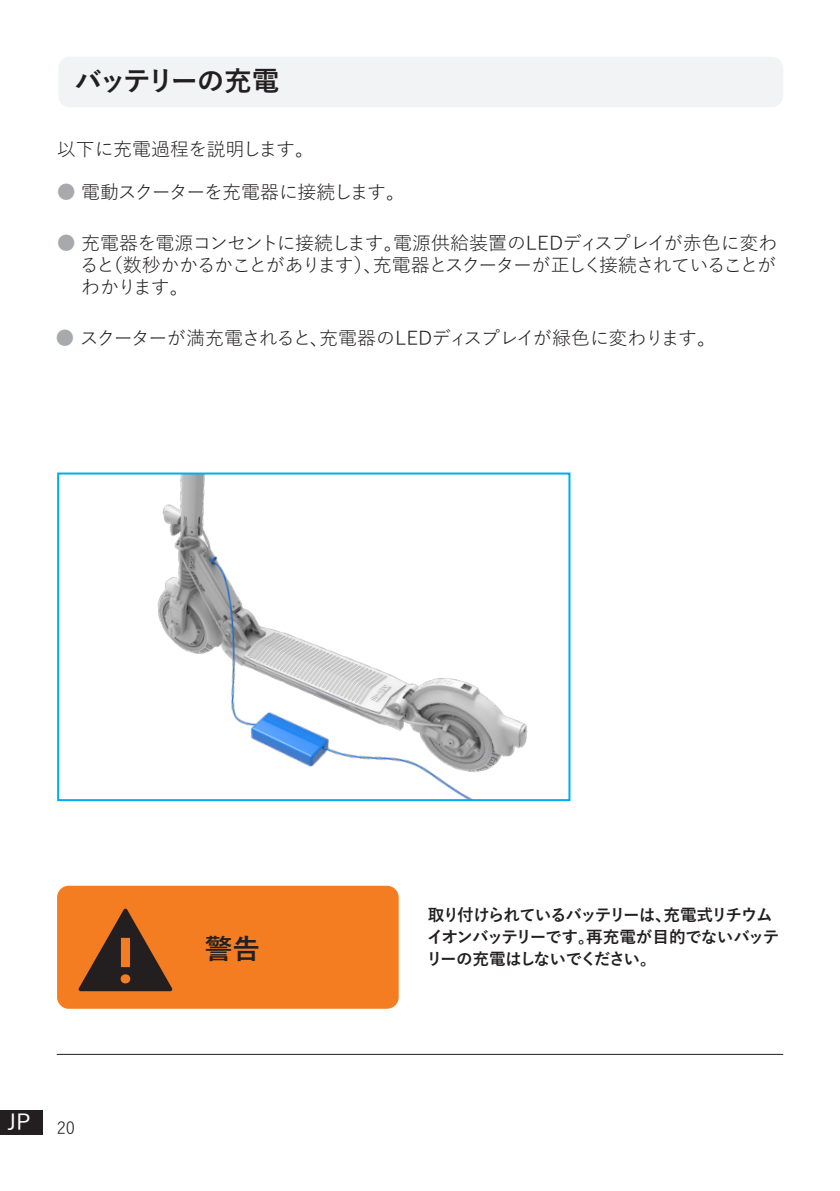
<style>
.page{position:relative;width:840px;height:1191px;background:#fff}
.page>*{position:absolute;margin:0;border:0;box-sizing:border-box;transform-origin:0 0}
.Subtitle{font:700 27.6px "Yu Gothic";letter-spacing:-.11em;color:#231f20}
.Subtitle-2{font:700 27.6px "Yu Gothic";letter-spacing:-.08em;color:#231f20}
.t1{font:500 22px "Yu Gothic";color:#fff}
.Normal_text{font:19px/21.6px "Yu Gothic";letter-spacing:-.065em;color:#231f20;text-align:justify}
.Normal_text-2{font:19px "Yu Gothic";letter-spacing:-.03em;color:#231f20}
.Normal_text-3{font:19px "Yu Gothic";letter-spacing:-.015em;color:#231f20}
.Normal_text-4{font:700 16.6px/22px "Yu Gothic";letter-spacing:-.075em;color:#231f20}
.t2{font:16.6px "Yu Gothic";color:#231f20}
.s1{color:#a8a9ad}
</style>
<div class="page">
<div style="left:58px;top:57px;width:724px;height:50px;background:#f2f3f4;border-radius:12px"></div>
<div style="left:57px;top:885px;width:341px;height:123px;background:#f47d21;border-radius:12px"></div>
<svg style="left:79px;top:908px;width:93px;height:83px"></svg>
<hr style="left:57px;top:1053px;width:725px;height:1px;background:#231f20">
<img style="left:157px;top:475px;width:370px;height:323px">
<div style="left:57px;top:472px;width:513px;height:329px;border:2px solid #00aeef"></div>
<div style="left:0;top:1110px;width:43px;height:24px;background:#231f20"></div>
<p class="Subtitle" style="left:75px;top:65px;width:206px">バッテリーの充電</p>
<p class="Normal_text-3" style="left:57px;top:131px;width:258px">以下に充電過程を説明します。</p>
<p class="Normal_text" style="left:57px;top:179px;width:350px"><span class="s1">●</span> 電動スクーターを充電器に接続します。</p>
<p class="Normal_text" style="left:80px;top:230px;width:698px;text-indent:-23px"><span class="s1">●</span> 充電器を電源コンセントに接続します。電源供給装置のLEDディスプレイが赤色に変わると（数秒かかるかことがあります）、充電器とスクーターが正しく接続されていることがわかります。</p>
<p class="Normal_text-2" style="left:56px;top:320px;width:661px"><span class="s1">●</span> スクーターが満充電されると、充電器のLEDディスプレイが緑色に変わります。</p>
<p class="t1" style="left:8px;top:1101px;width:25px">JP</p>
<p class="t2" style="left:57px;top:1112px;width:20px">20</p>
<p class="Subtitle-2" style="left:205px;top:933px;width:57px">警告</p>
<p class="Normal_text-4" style="left:426px;top:904px;width:353px">取り付けられているバッテリーは、充電式リチウムイオンバッテリーです。再充電が目的でないバッテ</p>
<p class="Normal_text-4" style="left:426px;top:948px;width:232px">リーの充電はしないでください。</p>
</div>
